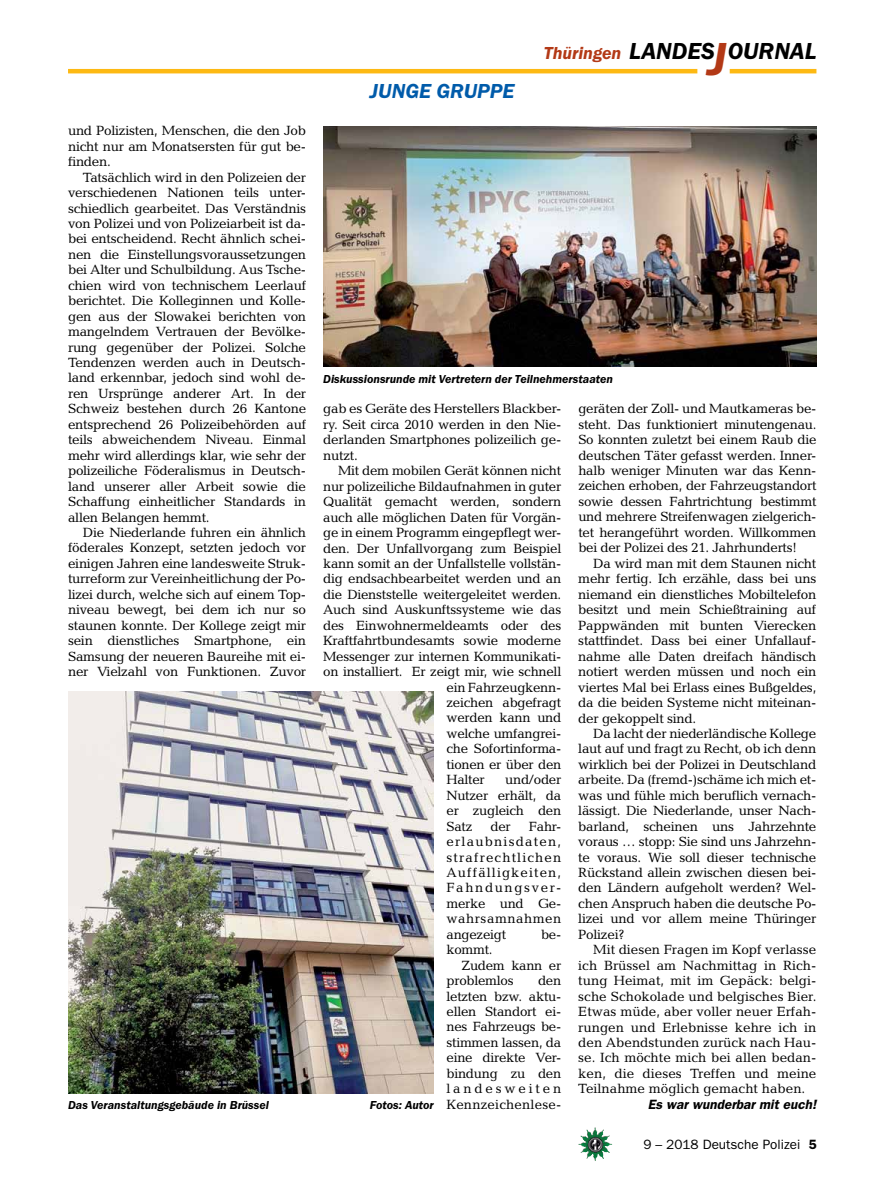
<style>
.page{position:relative;width:893px;height:1191px;background:#fff}
.page>*{position:absolute;margin:0;border:0;box-sizing:border-box;transform-origin:0 0}
.t1{font:italic 600 24px "Franklin Gothic Itc T";color:#000}
.t2{font:italic 600 21px "Franklin Gothic Itc T";color:#005baa}
.t3{font:italic 600 18px "Franklin Gothic Itc T";color:#b33916}
.t4{font:13.5px/15.5px "Candida";letter-spacing:-.02em;color:#000;text-align:justify}
.t5{font:13.5px "Franklin Gothic";color:#000}
.t6{font:italic 600 13.5px "Franklin Gothic";color:#000}
.t7{font:italic 600 12px "Franklin Gothic Itc T";color:#000}
.s1{font-size:48px;color:#b33916}
.s2{font-weight:600}
</style>
<div class="page">
<img style="left:578px;top:1127px;width:17px;height:25px">
<hr style="left:730px;top:69px;width:86px;height:4px;background:#fdb913">
<hr style="left:68px;top:69px;width:629px;height:4px;background:#fdb913">
<img style="left:323px;top:126px;width:493px;height:241px">
<img style="left:68px;top:691px;width:366px;height:402px">
<h2 class="t2" style="left:370px;top:79px;width:14px">junge</h2>
<h2 class="t2" style="left:436px;top:79px;width:15px">gru</h2>
<h2 class="t2" style="left:477px;top:79px;width:38px">ppe</h2>
<h3 class="t3" style="left:544px;top:42px;width:79px">Thüringen</h3>
<h1 class="t1" style="left:629px;top:37px;width:189px">LANDES<span class="s1">J</span>OURNAL</h1>
<p class="t4" style="left:68px;top:123px;width:240px">und Polizisten, Menschen, die den Job nicht nur am Monatsersten für gut be&shy;finden.</p>
<p class="t4" style="left:68px;top:169px;width:240px;text-indent:15px">Tatsächlich wird in den Polizeien der verschiedenen Nationen teils unter&shy;schiedlich gearbeitet. Das Verständnis von Polizei und von Polizeiarbeit ist da&shy;bei entscheidend. Recht ähnlich schei&shy;nen die Einstellungsvoraussetzungen bei Alter und Schulbildung. Aus Tsche&shy;chien wird von technischem Leerlauf berichtet. Die Kolleginnen und Kolle&shy;gen aus der Slowakei berichten von mangelndem Vertrauen der Bevölke&shy;rung gegenüber der Polizei. Solche Tendenzen werden auch in Deutsch&shy;land erkennbar, jedoch sind wohl de&shy;ren Ursprünge anderer Art. In der Schweiz bestehen durch 26 Kantone entsprechend 26 Polizeibehörden auf teils abweichendem Niveau. Einmal mehr wird allerdings klar, wie sehr der polizeiliche Föderalismus in Deutsch&shy;land unserer aller Arbeit sowie die Schaffung einheitlicher Standards in allen Belangen hemmt.</p>
<p class="t4" style="left:68px;top:524px;width:240px;text-indent:15px">Die Niederlande fuhren ein ähnlich föderales Konzept, setzten jedoch vor einigen Jahren eine landesweite Struk&shy;turreform zur Vereinheitlichung der Po&shy;lizei durch, welche sich auf einem Top&shy;niveau bewegt, bei dem ich nur so staunen konnte. Der Kollege zeigt mir sein dienstliches Smartphone, ein Samsung der neueren Baureihe mit ei&shy;ner Vielzahl von Funktionen. Zuvor</p>
<p class="t7" style="left:323px;top:371px;width:291px">Diskussionsrunde mit Vertretern der Teilnehmerstaaten</p>
<p class="t4" style="left:578px;top:401px;width:240px">geräten der Zoll- und Mautkameras be&shy;steht. Das funktioniert minutengenau.<br>So konnten zuletzt bei einem Raub die deutschen Täter gefasst werden. Inner&shy;halb weniger Minuten war das Kenn&shy;zeichen erhoben, der Fahrzeugstandort sowie dessen Fahrtrichtung bestimmt und mehrere Streifenwagen zielgerich&shy;tet herangeführt worden. Willkommen bei der Polizei des 21. Jahrhunderts!</p>
<p class="t4" style="left:578px;top:556px;width:240px;text-indent:15px">Da wird man mit dem Staunen nicht mehr fertig. Ich erzähle, dass bei uns niemand ein dienstliches Mobiltelefon besitzt und mein Schießtraining auf Pappwänden mit bunten Vierecken stattfindet. Dass bei einer Unfallauf&shy;nahme alle Daten dreifach händisch notiert werden müssen und noch ein viertes Mal bei Erlass eines Bußgeldes, da die beiden Systeme nicht miteinan&shy;der gekoppelt sind.</p>
<p class="t4" style="left:578px;top:725px;width:240px;text-indent:15px">Da lacht der niederländische Kollege laut auf und fragt zu Recht, ob ich denn wirklich bei der Polizei in Deutschland arbeite. Da (fremd-)schäme ich mich et&shy;was und fühle mich beruflich vernach&shy;lässigt. Die Niederlande, unser Nach&shy;barland, scheinen uns Jahrzehnte voraus … stopp: Sie sind uns Jahrzehn&shy;te voraus. Wie soll dieser technische Rückstand allein zwischen diesen bei&shy;den Ländern aufgeholt werden? Wel&shy;chen Anspruch haben die deutsche Po&shy;lizei und vor allem meine Thüringer Polizei?</p>
<p class="t4" style="left:578px;top:942px;width:240px;text-indent:15px">Mit diesen Fragen im Kopf verlasse ich Brüssel am Nachmittag in Rich&shy;tung Heimat, mit im Gepäck: belgi&shy;sche Schokolade und belgisches Bier.<br>Etwas müde, aber voller neuer Erfah&shy;rungen und Erlebnisse kehre ich in den Abendstunden zurück nach Hau&shy;se. Ich möchte mich bei allen bedan&shy;ken, die dieses Treffen und meine Teilnahme möglich gemacht haben.</p>
<p class="t6" style="left:648px;top:1096px;width:170px">Es war wunderbar mit euch!</p>
<p class="t4" style="left:323px;top:401px;width:240px">gab es Geräte des Herstellers Blackber&shy;ry. Seit circa 2010 werden in den Nie&shy;derlanden Smartphones polizeilich ge&shy;nutzt.</p>
<p class="t4" style="left:338px;top:463px;width:225px">Mit dem mobilen Gerät können nicht</p>
<p class="t4" style="left:323px;top:478px;width:240px">nur polizeiliche Bildaufnahmen in guter</p>
<p class="t4" style="left:323px;top:494px;width:240px">Qualität gemacht werden, sondern</p>
<p class="t4" style="left:323px;top:509px;width:240px">auch alle möglichen Daten für Vorgän-</p>
<p class="t4" style="left:323px;top:525px;width:240px">ge in einem Programm eingepflegt wer-</p>
<p class="t4" style="left:323px;top:540px;width:240px">den. Der Unfallvorgang zum Beispiel</p>
<p class="t4" style="left:323px;top:556px;width:240px">kann somit an der Unfallstelle vollstän-</p>
<p class="t4" style="left:323px;top:571px;width:240px">dig endsachbearbeitet werden und an</p>
<p class="t4" style="left:323px;top:586px;width:240px">die Dienststelle weitergeleitet werden.</p>
<p class="t4" style="left:323px;top:602px;width:240px">Auch sind Auskunftssysteme wie das</p>
<p class="t4" style="left:323px;top:617px;width:240px">des Einwohnermeldeamts oder des</p>
<p class="t4" style="left:323px;top:633px;width:240px">Kraftfahrtbundesamts sowie moderne</p>
<p class="t4" style="left:323px;top:648px;width:240px">Messenger zur internen Kommunikati-</p>
<p class="t4" style="left:323px;top:664px;width:240px">on installiert. Er zeigt mir, wie schnell</p>
<p class="t4" style="left:446px;top:679px;width:116px">ein Fahrzeugkenn-</p>
<p class="t4" style="left:446px;top:695px;width:116px">zeichen abgefragt</p>
<p class="t4" style="left:446px;top:710px;width:116px">werden kann und</p>
<p class="t4" style="left:446px;top:725px;width:116px">welche umfangrei-</p>
<p class="t4" style="left:446px;top:741px;width:116px">che Sofortinforma-</p>
<p class="t4" style="left:446px;top:756px;width:116px">tionen er über den</p>
<p class="t4" style="left:446px;top:772px;width:40px">Halter</p>
<p class="t4" style="left:446px;top:772px;width:116px;text-indent:59px">und/oder Nutzer erhält, da er zugleich den Satz</p>
<p class="t4" style="left:446px;top:818px;width:116px;text-indent:82px">Fahr&shy;erlaubnisdaten, strafrechtlichen Auffälligkeiten, Fahndungsver&shy;merke und Ge&shy;wahrsamnahmen angezeigt</p>
<p class="t4" style="left:491px;top:818px;width:22px">der</p>
<p class="t4" style="left:541px;top:926px;width:22px">be-</p>
<p class="t4" style="left:446px;top:942px;width:48px">kommt.</p>
<p class="t4" style="left:461px;top:957px;width:101px">Zudem kann er</p>
<p class="t4" style="left:446px;top:972px;width:69px">problemlos</p>
<p class="t4" style="left:446px;top:972px;width:116px;text-indent:92px">den letzten bzw. aktu&shy;ellen Standort ei&shy;nes Fahrzeugs be&shy;stimmen lassen, da eine direkte Ver&shy;bindung zu den landesweiten Kennzeichenlese-</p>
<p class="t7" style="left:68px;top:1098px;width:202px">Das Veranstaltungsgebäude in Brüssel</p>
<p class="t7" style="left:370px;top:1098px;width:65px">Fotos: Autor</p>
<p class="t5" style="left:643px;top:1136px;width:175px">9 – 2018 Deutsche Polizei <span class="s2">5</span></p>
</div>
